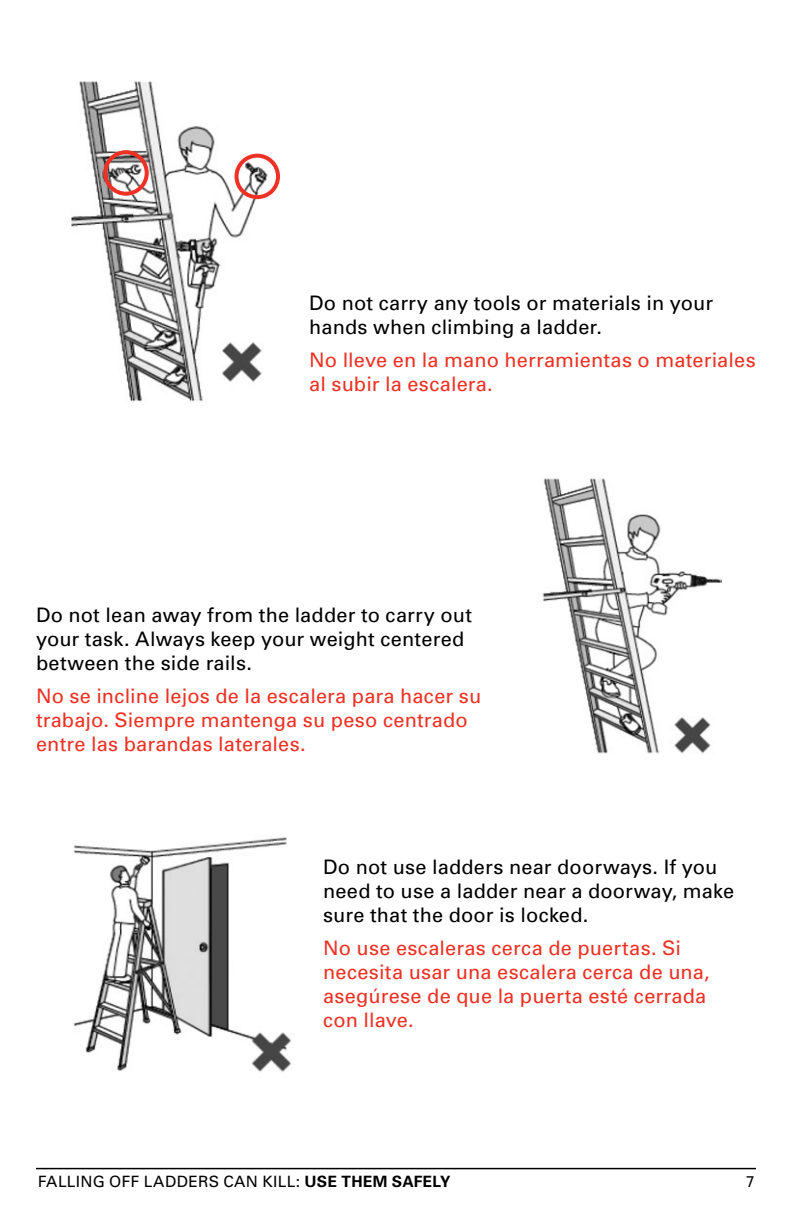
<style>
.page{position:relative;width:792px;height:1224px;background:#fff}
.page>*{position:absolute;margin:0;border:0;box-sizing:border-box;transform-origin:0 0}
.Bodytext{font:20px/24px "Univers";letter-spacing:.01em;color:#ee3124}
.Bodytext-2{font:20px/24px "Univers";letter-spacing:.01em;color:#000}
.t1{font:15.6px "Univers";letter-spacing:.02em;color:#000}
.s1{font-weight:700}
</style>
<div class="page">
<hr style="left:36px;top:1168px;width:720px;height:1px;background:#000">
<img style="left:542px;top:478px;width:180px;height:276px">
<img style="left:74px;top:837px;width:217px;height:235px">
<img style="left:72px;top:81px;width:208px;height:321px">
<div style="left:103px;top:150px;width:46px;height:46px;border:4px solid #ee3124;border-radius:50%"></div>
<div style="left:235px;top:154px;width:45px;height:45px;border:4px solid #ee3124;border-radius:50%"></div>
<p class="Bodytext-2" style="left:309px;top:290px;width:405px">Do not carry any tools or materials in your hands when climbing a ladder.</p>
<p class="Bodytext" style="left:309px;top:347px;width:448px">No lleve en la mano herramientas o materiales al subir la escalera.</p>
<p class="Bodytext-2" style="left:36px;top:602px;width:437px">Do not lean away from the ladder to carry out your task. Always keep your weight centered between the side rails.</p>
<p class="Bodytext" style="left:36px;top:683px;width:447px">No se incline lejos de la escalera para hacer su trabajo. Siempre mantenga su peso centrado entre las barandas laterales.</p>
<p class="Bodytext-2" style="left:323px;top:854px;width:413px">Do not use ladders near doorways. If you need to use a ladder near a doorway, make sure that the door is locked.</p>
<p class="Bodytext" style="left:323px;top:935px;width:388px">No use escaleras cerca de puertas. Si necesita usar una escalera cerca de una, asegúrese de que la puerta esté cerrada con llave.</p>
<p class="t1" style="left:38px;top:1172px;width:414px">FALLING OFF LADDERS CAN KILL: <span class="s1">USE THEM SAFELY</span></p>
<p class="t1" style="left:746px;top:1172px;width:10px">7</p>
</div>
